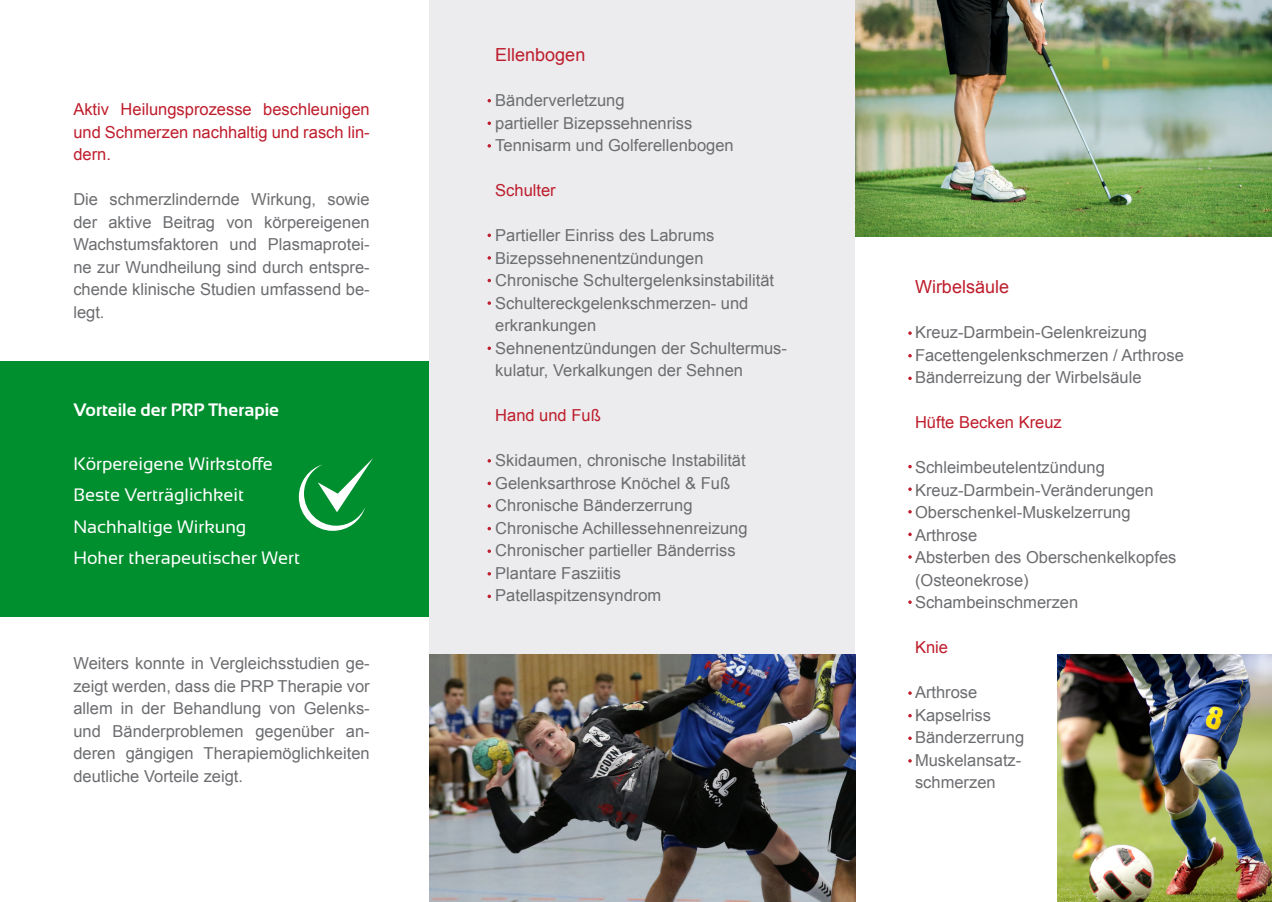
<style>
.page{position:relative;width:1272px;height:902px;background:#fff}
.page>*{position:absolute;margin:0;border:0;box-sizing:border-box;transform-origin:0 0}
.t1{font:18px "Sansation";color:#fff}
.t2{font:700 18px "Sansation";color:#fff}
.t3{font:18px "Arial";color:#be1d2c}
.t4{font:16.5px/22.5px "Arial";color:#6c6d70}
.t5{font:16.5px/22.5px "Arial";color:#be1d2c;text-align:justify}
</style>
<div class="page">
<div style="left:429px;top:0;width:426px;height:901px;background:#ececee"></div>
<div style="left:0;top:361px;width:429px;height:256px;background:#008f2e"></div>
<img style="left:429px;top:654px;width:426px;height:247px">
<img style="left:855px;top:0;width:416px;height:236px">
<svg style="left:299px;top:458px;width:74px;height:73px"></svg>
<img style="left:1057px;top:654px;width:214px;height:247px">
<svg style="left:487px;top:99px;width:4px;height:3px"></svg>
<svg style="left:487px;top:121px;width:4px;height:4px"></svg>
<svg style="left:487px;top:144px;width:4px;height:4px"></svg>
<svg style="left:487px;top:233px;width:4px;height:4px"></svg>
<svg style="left:487px;top:256px;width:4px;height:4px"></svg>
<svg style="left:487px;top:279px;width:4px;height:3px"></svg>
<svg style="left:487px;top:301px;width:4px;height:4px"></svg>
<svg style="left:487px;top:346px;width:4px;height:4px"></svg>
<svg style="left:487px;top:481px;width:4px;height:4px"></svg>
<svg style="left:487px;top:527px;width:4px;height:3px"></svg>
<svg style="left:487px;top:549px;width:4px;height:4px"></svg>
<svg style="left:487px;top:594px;width:4px;height:4px"></svg>
<p class="t5" style="left:73px;top:98px;width:298px">Aktiv Heilungsprozesse beschleunigen und Schmerzen nachhaltig und rasch lin&shy;dern.</p>
<p class="t4" style="left:73px;top:188px;width:298px;text-align:justify">Die schmerzlindernde Wirkung, sowie der aktive Beitrag von körpereigenen Wachstumsfaktoren und Plasmaprotei&shy;ne zur Wundheilung sind durch entspre&shy;chende klinische Studien umfassend be&shy;legt.</p>
<p class="t2" style="left:73px;top:399px;width:207px">Vorteile der PRP Therapie</p>
<p class="t1" style="left:73px;top:453px;width:201px">Körpereigene Wirkstoffe</p>
<p class="t1" style="left:73px;top:484px;width:172px">Beste Verträglichkeit</p>
<p class="t1" style="left:73px;top:516px;width:174px">Nachhaltige Wirkung</p>
<p class="t1" style="left:73px;top:547px;width:228px">Hoher therapeutischer Wert</p>
<p class="t4" style="left:73px;top:652px;width:298px;text-align:justify">Weiters konnte in Vergleichsstudien ge&shy;zeigt werden, dass die PRP Therapie vor allem in der Behandlung von Gelenks&shy;und Bänderproblemen gegenüber an&shy;deren gängigen Therapiemöglichkeiten deutliche Vorteile zeigt.</p>
<p class="t3" style="left:495px;top:42px;width:92px">Ellenbogen</p>
<p class="t4" style="left:495px;top:89px;width:131px">Bänderverletzung</p>
<p class="t4" style="left:495px;top:111px;width:199px">partieller Bizepssehnenriss</p>
<p class="t4" style="left:495px;top:134px;width:240px">Tennisarm und Golferellenbogen</p>
<p class="t5" style="left:495px;top:179px;width:62px">Schulter</p>
<p class="t4" style="left:495px;top:224px;width:221px">Partieller Einriss des Labrums</p>
<p class="t4" style="left:495px;top:246px;width:210px">Bizepssehnenentzündungen</p>
<p class="t4" style="left:495px;top:269px;width:280px">Chronische Schultergelenksinstabilität</p>
<p class="t4" style="left:495px;top:291px;width:255px">Schultereckgelenkschmerzen- und erkrankungen</p>
<p class="t4" style="left:495px;top:336px;width:293px">Sehnenentzündungen der Schultermus&shy;kulatur, Verkalkungen der Sehnen</p>
<p class="t5" style="left:495px;top:404px;width:107px">Hand und Fuß</p>
<p class="t4" style="left:495px;top:449px;width:252px">Skidaumen, chronische Instabilität</p>
<p class="t4" style="left:495px;top:471px;width:236px">Gelenksarthrose Knöchel &amp; Fuß</p>
<p class="t4" style="left:495px;top:494px;width:199px">Chronische Bänderzerrung</p>
<p class="t4" style="left:495px;top:516px;width:254px">Chronische Achillessehnenreizung</p>
<p class="t4" style="left:495px;top:539px;width:242px">Chronischer partieller Bänderriss</p>
<p class="t4" style="left:495px;top:561px;width:127px">Plantare Fasziitis</p>
<p class="t4" style="left:495px;top:584px;width:167px">Patellaspitzensyndrom</p>
<p class="t3" style="left:915px;top:274px;width:96px">Wirbelsäule</p>
<p class="t4" style="left:915px;top:321px;width:233px">Kreuz-Darmbein-Gelenkreizung</p>
<p class="t4" style="left:915px;top:343px;width:270px">Facettengelenkschmerzen / Arthrose</p>
<p class="t4" style="left:915px;top:366px;width:228px">Bänderreizung der Wirbelsäule</p>
<p class="t5" style="left:915px;top:411px;width:148px">Hüfte Becken Kreuz</p>
<p class="t4" style="left:915px;top:456px;width:191px">Schleimbeutelentzündung</p>
<p class="t4" style="left:915px;top:478px;width:240px">Kreuz-Darmbein-Veränderungen</p>
<p class="t4" style="left:915px;top:501px;width:217px">Oberschenkel-Muskelzerrung</p>
<p class="t4" style="left:915px;top:523px;width:64px">Arthrose</p>
<p class="t4" style="left:915px;top:546px;width:263px">Absterben des Oberschenkelkopfes (Osteonekrose)</p>
<p class="t4" style="left:915px;top:591px;width:165px">Schambeinschmerzen</p>
<p class="t5" style="left:915px;top:636px;width:35px">Knie</p>
<p class="t4" style="left:915px;top:681px;width:64px">Arthrose</p>
<p class="t4" style="left:915px;top:703px;width:78px">Kapselriss</p>
<p class="t4" style="left:915px;top:726px;width:111px">Bänderzerrung</p>
<p class="t4" style="left:915px;top:748px;width:108px">Muskelansatz-</p>
<p class="t4" style="left:915px;top:771px;width:82px">schmerzen</p>
</div>
